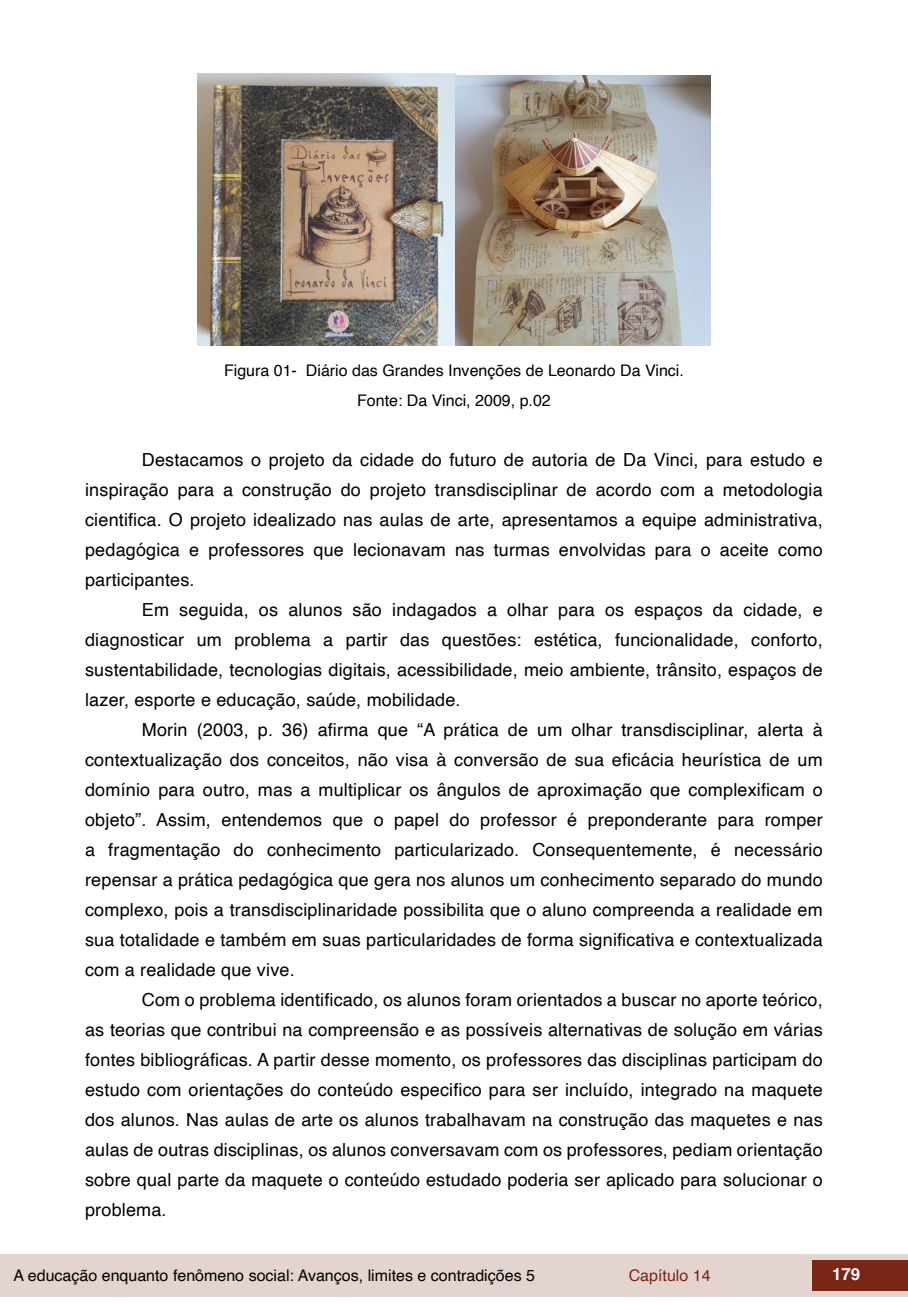
<style>
.page{position:relative;width:908px;height:1304px;background:#fff}
.page>*{position:absolute;margin:0;border:0;box-sizing:border-box;transform-origin:0 0}
.t1{font:18px/30px "Helvetica";letter-spacing:.01em;color:#000;text-align:justify}
.t2{font:700 16.8px "Helvetica";color:#fff}
.t3{font:16px/30.6px "Helvetica";color:#000;text-align:center}
.t4{font:16px "Helvetica";color:#7a2616}
</style>
<div class="page">
<div style="left:0;top:1254px;width:906px;height:43px;background:#e4d4d0"></div>
<div style="left:812px;top:1261px;width:95px;height:30px;background:#7a2616"></div>
<img style="left:197px;top:74px;width:258px;height:271px">
<img style="left:455px;top:76px;width:255px;height:269px">
<p class="t3" style="left:224px;top:355px;width:461px">Figura 01- Diário das Grandes Invenções de Leonardo Da Vinci.<br>Fonte: Da Vinci, 2009, p.02</p>
<p class="t1" style="left:85px;top:445px;width:738px;text-indent:57px">Destacamos o projeto da cidade do futuro de autoria de Da Vinci, para estudo e inspiração para a construção do projeto transdisciplinar de acordo com a metodologia cientifica. O projeto idealizado nas aulas de arte, apresentamos a equipe administrativa, pedagógica e professores que lecionavam nas turmas envolvidas para o aceite como participantes.</p>
<p class="t1" style="left:85px;top:595px;width:738px;text-indent:57px">Em seguida, os alunos são indagados a olhar para os espaços da cidade, e diagnosticar um problema a partir das questões: estética, funcionalidade, conforto, sustentabilidade, tecnologias digitais, acessibilidade, meio ambiente, trânsito, espaços de lazer, esporte e educação, saúde, mobilidade.</p>
<p class="t1" style="left:85px;top:715px;width:738px;text-indent:57px">Morin (2003, p. 36) afirma que “A prática de um olhar transdisciplinar, alerta à contextualização dos conceitos, não visa à conversão de sua eficácia heurística de um domínio para outro, mas a multiplicar os ângulos de aproximação que complexificam o objeto”. Assim, entendemos que o papel do professor é preponderante para romper a fragmentação do conhecimento particularizado. Consequentemente, é necessário repensar a prática pedagógica que gera nos alunos um conhecimento separado do mundo complexo, pois a transdisciplinaridade possibilita que o aluno compreenda a realidade em sua totalidade e também em suas particularidades de forma significativa e contextualizada com a realidade que vive.</p>
<p class="t1" style="left:85px;top:986px;width:738px;text-indent:57px">Com o problema identificado, os alunos foram orientados a buscar no aporte teórico, as teorias que contribui na compreensão e as possíveis alternativas de solução em várias fontes bibliográficas. A partir desse momento, os professores das disciplinas participam do estudo com orientações do conteúdo especifico para ser incluído, integrado na maquete dos alunos. Nas aulas de arte os alunos trabalhavam na construção das maquetes e nas aulas de outras disciplinas, os alunos conversavam com os professores, pediam orientação sobre qual parte da maquete o conteúdo estudado poderia ser aplicado para solucionar o problema.</p>
<p class="t3" style="left:14px;top:1260px;width:522px">A educação enquanto fenômeno social: Avanços, limites e contradições 5</p>
<p class="t4" style="left:628px;top:1263px;width:83px">Capítulo 14</p>
<p class="t2" style="left:831px;top:1264px;width:30px">179</p>
</div>
